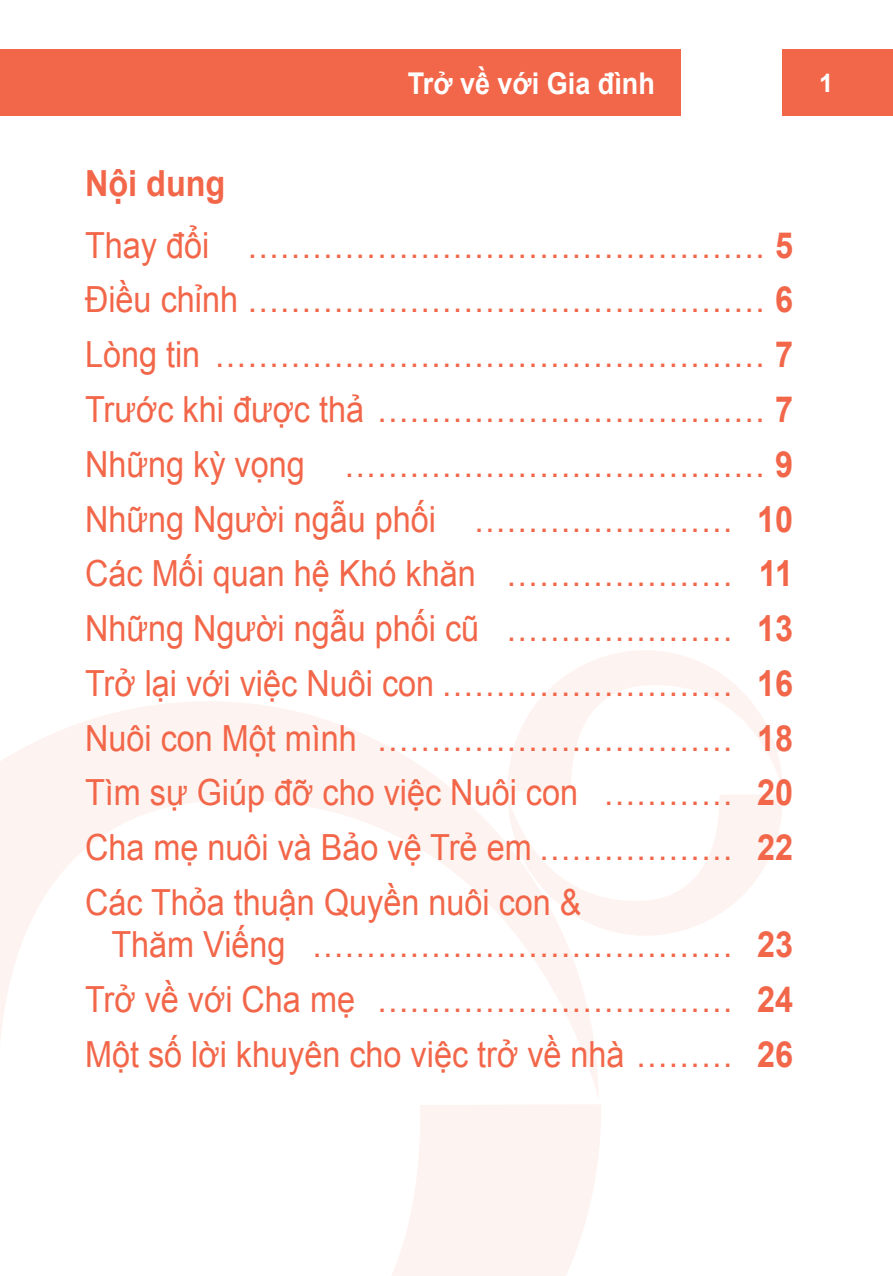
<style>
.page{position:relative;width:893px;height:1276px;background:#fff}
.page>*{position:absolute;margin:0;border:0;box-sizing:border-box;transform-origin:0 0}
.t1{font:36px/54.9px "Arial";color:#f26649;text-align:justify;scale:.9 1}
.t2{font:700 30px "Arial";color:#fff;scale:.9 1}
.t3{font:700 25.5px "Arial";color:#fff}
.s1{font-weight:700}
</style>
<div class="page">
<svg style="left:0;top:701px;width:598px;height:394px"></svg>
<svg style="left:392px;top:1105px;width:209px;height:171px;fill:#fdf3f0"></svg>
<div style="left:782px;top:49px;width:111px;height:67px;background:#f26649"></div>
<div style="left:0;top:49px;width:680px;height:67px;background:#f26649"></div>
<svg style="left:507px;top:650px;width:276px;height:286px"></svg>
<p class="t2" style="left:408px;top:63px;width:276px">Trở về với Gia đình</p>
<p class="t3" style="left:819px;top:66px;width:16px">1</p>
<p class="t1" style="left:85px;top:153px;width:788px;line-height:61.2px"><span class="s1">Nội dung<br></span>Thay đổi ………………………………………… <span class="s1">5</span></p>
<p class="t1" style="left:85px;top:273px;width:788px">Điều chỉnh ………………………………………… <span class="s1">6<br></span>Lòng tin …………………………………………… <span class="s1">7<br></span>Trước khi được thả ……………………………… <span class="s1">7<br></span>Những kỳ vọng ………………………………… <span class="s1">9<br></span>Những Người ngẫu phối …………………… <span class="s1">10<br></span>Các Mối quan hệ Khó khăn ………………… <span class="s1">11<br></span>Những Người ngẫu phối cũ ………………… <span class="s1">13<br></span>Trở lại với việc Nuôi con ……………………… <span class="s1">16<br></span>Nuôi con Một mình …………………………… <span class="s1">18<br></span>Tìm sự Giúp đỡ cho việc Nuôi con ………… <span class="s1">20<br></span>Cha mẹ nuôi và Bảo vệ Trẻ em ……………… <span class="s1">22<br></span>Các Thỏa thuận Quyền nuôi con &amp;</p>
<p class="t1" style="left:85px;top:917px;width:788px;text-indent:26px">Thăm Viếng ………………………………… <span class="s1">23<br></span>Trở về với Cha mẹ …………………………… <span class="s1">24<br></span>Một số lời khuyên cho việc trở về nhà ……… <span class="s1">26</span></p>
</div>
